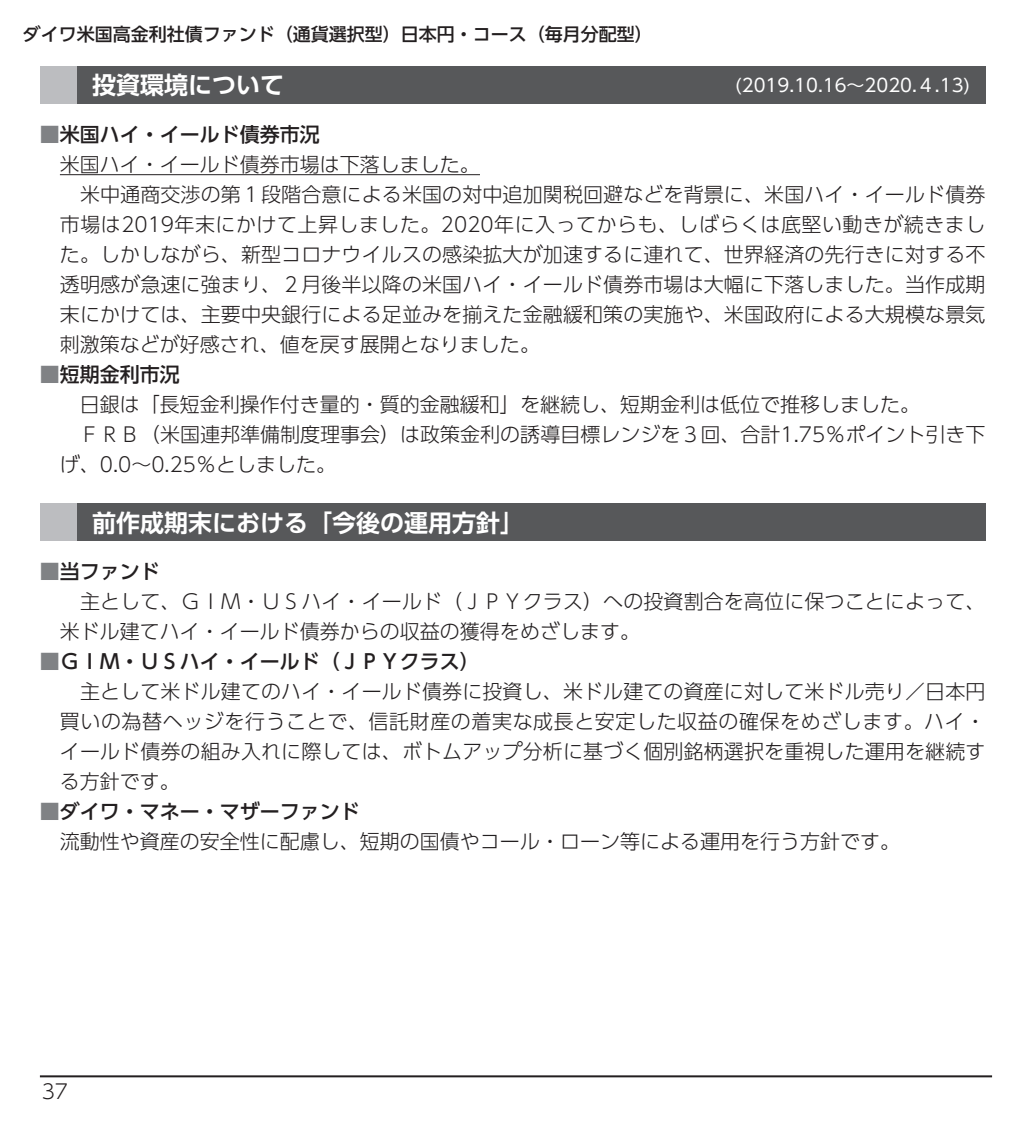
<style>
.page{position:relative;width:1032px;height:1134px;background:#fff}
.page>*{position:absolute;margin:0;border:0;box-sizing:border-box;transform-origin:0 0}
.t1{font:24px "UD Shin Go Pro De Bold 90 msp RKSJ H";color:#fff}
.t2{font:20px/30px "UD Shin Go Pro Light 90 msp RKSJ H";letter-spacing:.005em;color:#231f20}
.t3{font:20px "UD Shin Go Pro Medium 90 msp RKSJ H";color:#231f20}
.t4{font:18px "UD Shin Go Pro Medium 90 msp RKSJ H";color:#231f20}
.t5{font:18px "UD Shin Go Pro Regular 90 msp RKSJ H";color:#fff}
.s1{color:#808285}
</style>
<div class="page">
<hr style="left:40px;top:1075px;width:952px;height:2px;background:#231f20">
<hr style="left:60px;top:174px;width:420px;height:1px;background:#231f20">
<div style="left:40px;top:66px;width:37px;height:37px;background:#bcbdc0"></div>
<div style="left:77px;top:66px;width:908px;height:37px;background:#57585a"></div>
<div style="left:40px;top:504px;width:37px;height:37px;background:#bcbdc0"></div>
<div style="left:77px;top:504px;width:908px;height:37px;background:#57585a"></div>
<p class="t4" style="left:23px;top:27px;width:632px">ダイワ米国高金利社債ファンド（通貨選択型）日本円・コース（毎月分配型）</p>
<p class="t1" style="left:92px;top:76px;width:194px">投資環境について</p>
<p class="t5" style="left:735px;top:78px;width:237px">(2019.10.16～2020.４.13)</p>
<p class="t3" style="left:40px;top:127px;width:281px"><span class="s1">■</span>米国ハイ・イールド債券市況</p>
<p class="t2" style="left:60px;top:152px;width:927px">米国ハイ・イールド債券市場は下落しました。<br>　米中通商交渉の第１段階合意による米国の対中追加関税回避などを背景に、米国ハイ・イールド債券市場は2019年末にかけて上昇しました。2020年に入ってからも、しばらくは底堅い動きが続きました。しかしながら、新型コロナウイルスの感染拡大が加速するに連れて、世界経済の先行きに対する不透明感が急速に強まり、２月後半以降の米国ハイ・イールド債券市場は大幅に下落しました。当作成期末にかけては、主要中央銀行による足並みを揃えた金融緩和策の実施や、米国政府による大規模な景気刺激策などが好感され、値を戻す展開となりました。</p>
<p class="t3" style="left:40px;top:367px;width:141px"><span class="s1">■</span>短期金利市況</p>
<p class="t2" style="left:60px;top:392px;width:927px">　日銀は「長短金利操作付き量的・質的金融緩和」を継続し、短期金利は低位で推移しました。<br>　ＦＲＢ（米国連邦準備制度理事会）は政策金利の誘導目標レンジを３回、合計1.75％ポイント引き下げ、0.0～0.25％としました。</p>
<p class="t1" style="left:92px;top:513px;width:434px">前作成期末における「今後の運用方針」</p>
<p class="t3" style="left:40px;top:564px;width:121px"><span class="s1">■</span>当ファンド</p>
<p class="t2" style="left:60px;top:589px;width:927px">　主として、ＧＩＭ・ＵＳハイ・イールド（ＪＰＹクラス）への投資割合を高位に保つことによって、米ドル建てハイ・イールド債券からの収益の獲得をめざします。</p>
<p class="t3" style="left:40px;top:654px;width:441px"><span class="s1">■</span>ＧＩＭ・ＵＳハイ・イールド（ＪＰＹクラス）</p>
<p class="t2" style="left:60px;top:679px;width:927px;text-align:justify">　主として米ドル建てのハイ・イールド債券に投資し、米ドル建ての資産に対して米ドル売り／日本円買いの為替ヘッジを行うことで、信託財産の着実な成長と安定した収益の確保をめざします。ハイ・イールド債券の組み入れに際しては、ボトムアップ分析に基づく個別銘柄選択を重視した運用を継続する方針です。</p>
<p class="t3" style="left:40px;top:804px;width:321px"><span class="s1">■</span>ダイワ・マネー・マザーファンド</p>
<p class="t2" style="left:60px;top:829px;width:841px">流動性や資産の安全性に配慮し、短期の国債やコール・ローン等による運用を行う方針です。</p>
<p class="t2" style="left:42px;top:1079px;width:28px">37</p>
</div>
